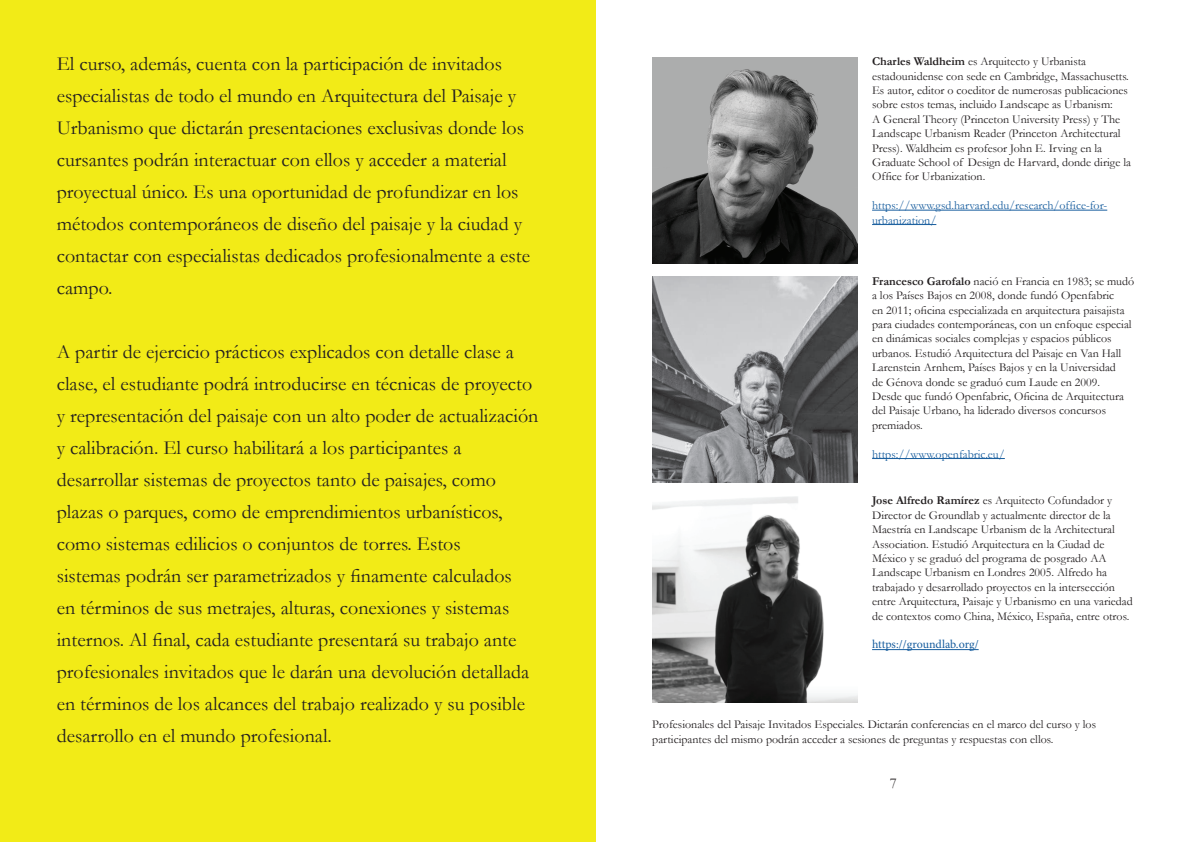
<style>
.page{position:relative;width:1191px;height:842px;background:#fff}
.page>*{position:absolute;margin:0;border:0;box-sizing:border-box;transform-origin:0 0}
.t1{font:20px/32px "Garamond";color:#231f20}
.t2{font:15px "Garamond";color:#231f20}
.t3{font:12px/14.4px "Garamond";color:#231f20}
.t4{font:12px/14.4px "Garamond";color:#175d9e}
.t5{font:12px "Minion Pro";letter-spacing:-.01em;color:#175d9e}
.s1{font-weight:700}
</style>
<div class="page">
<div style="left:0;top:0;width:595px;height:842px;background:#f2eb17"></div>
<hr style="left:872px;top:210px;width:235px;height:1px;background:#175d9e">
<hr style="left:872px;top:224px;width:64px;height:1px;background:#175d9e">
<hr style="left:872px;top:458px;width:132px;height:1px;background:#175d9e">
<hr style="left:872px;top:649px;width:106px;height:1px;background:#175d9e">
<img style="left:652px;top:277px;width:206px;height:206px">
<img style="left:652px;top:57px;width:206px;height:206px">
<img style="left:652px;top:497px;width:206px;height:206px">
<p class="t1" style="left:57px;top:47px;width:475px">El curso, además, cuenta con la participación de invitados especialistas de todo el mundo en Arquitectura del Paisaje y Urbanismo que dictarán presentaciones exclusivas donde los cursantes podrán interactuar con ellos y acceder a material proyectual único. Es una oportunidad de profundizar en los métodos contemporáneos de diseño del paisaje y la ciudad y contactar con especialistas dedicados profesionalmente a este campo.</p>
<p class="t1" style="left:57px;top:335px;width:483px">A partir de ejercicio prácticos explicados con detalle clase a clase, el estudiante podrá introducirse en técnicas de proyecto y representación del paisaje con un alto poder de actualización y calibración. El curso habilitará a los participantes a desarrollar sistemas de proyectos tanto de paisajes, como plazas o parques, como de emprendimientos urbanísticos, como sistemas edilicios o conjuntos de torres. Estos<br>sistemas podrán ser parametrizados y finamente calculados<br>en términos de sus metrajes, alturas, conexiones y sistemas internos. Al final, cada estudiante presentará su trabajo ante profesionales invitados que le darán una devolución detallada en términos de los alcances del trabajo realizado y su posible desarrollo en el mundo profesional.</p>
<p class="t3" style="left:872px;top:54px;width:260px"><span class="s1">Charles Waldheim</span> es Arquitecto y Urbanista estadounidense con sede en Cambridge, Massachusetts.<br>Es autor, editor o coeditor de numerosas publicaciones sobre estos temas, incluido Landscape as Urbanism:<br>A General Theory (Princeton University Press) y The Landscape Urbanism Reader (Princeton Architectural Press). Waldheim es profesor John E. Irving en la Graduate School of Design de Harvard, donde dirige la Office for Urbanization.</p>
<p class="t4" style="left:872px;top:198px;width:237px">https://www.gsd.harvard.edu/research/office-for&shy;urbanization/</p>
<p class="t3" style="left:872px;top:273px;width:264px"><span class="s1">Francesco Garofalo</span> nació en Francia en 1983; se mudó a los Países Bajos en 2008, donde fundó Openfabric<br>en 2011; oficina especializada en arquitectura paisajista para ciudades contemporáneas, con un enfoque especial en dinámicas sociales complejas y espacios públicos urbanos. Estudió Arquitectura del Paisaje en Van Hall Larenstein Arnhem, Países Bajos y en la Universidad<br>de Génova donde se graduó cum Laude en 2009.<br>Desde que fundó Openfabric, Oficina de Arquitectura del Paisaje Urbano, ha liderado diversos concursos premiados.</p>
<p class="t4" style="left:872px;top:446px;width:134px">https://www.openfabric.eu/</p>
<p class="t3" style="left:872px;top:493px;width:262px"><span class="s1">Jose Alfredo Ramírez</span> es Arquitecto Cofundador y Director de Groundlab y actualmente director de la Maestría en Landscape Urbanism de la Architectural Association. Estudió Arquitectura en la Ciudad de México y se graduó del programa de posgrado AA Landscape Urbanism en Londres 2005. Alfredo ha trabajado y desarrollado proyectos en la intersección entre Arquitectura, Paisaje y Urbanismo en una variedad de contextos como China, México, España, entre otros.</p>
<p class="t5" style="left:872px;top:636px;width:108px">https://groundlab.org/</p>
<p class="t3" style="left:652px;top:717px;width:445px">Profesionales del Paisaje Invitados Especiales. Dictarán conferencias en el marco del curso y los participantes del mismo podrán acceder a sesiones de preguntas y respuestas con ellos.</p>
<p class="t2" style="left:889px;top:773px;width:9px">7</p>
</div>
